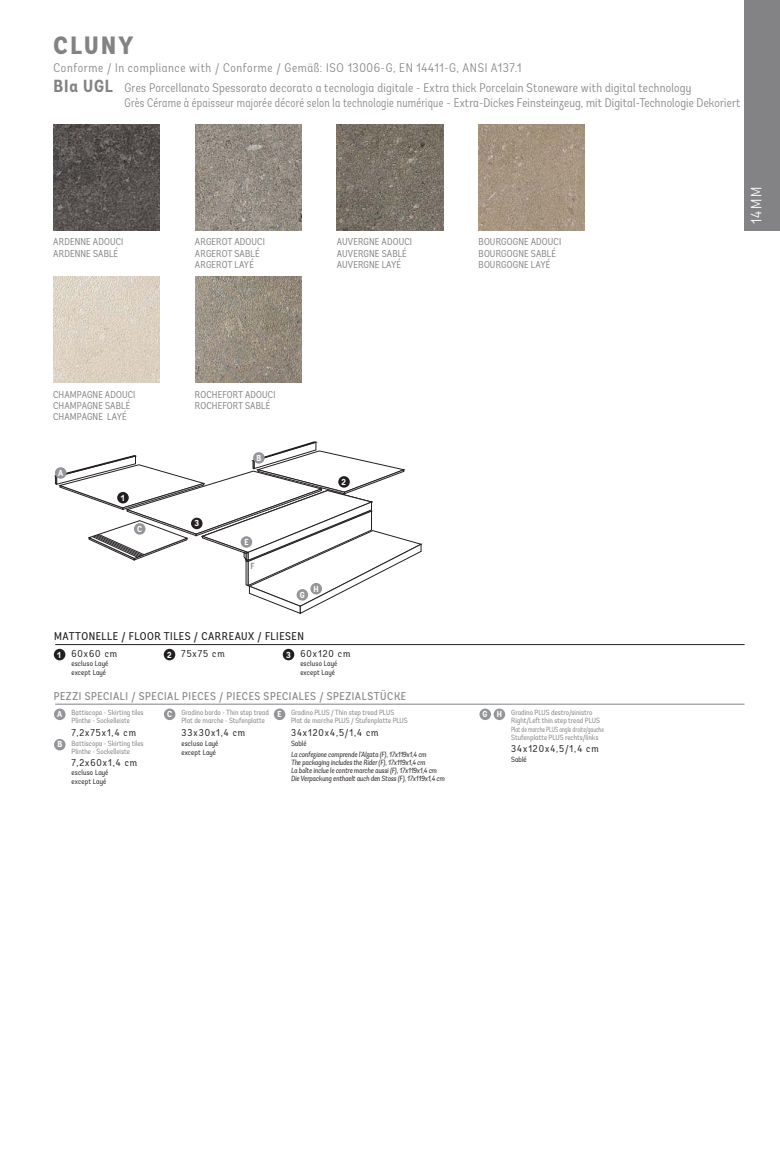
<style>
.page{position:relative;width:780px;height:1170px;background:#fff}
.page>*{position:absolute;margin:0;border:0;box-sizing:border-box;transform-origin:0 0}
.Serie_Testo_1{font:800 condensed 25px "Andes";letter-spacing:.1em;color:#838386}
.Serie_Testo_1-2{font:300 condensed 15px "Andes";color:#fff}
.Serie_Testo_1-3{font:300 condensed 12.5px "Andes";letter-spacing:.02em;color:#838386;scale:.92 1}
.Serie_Testo_1-4{font:300 condensed 12.5px "Andes";letter-spacing:.02em;color:#838386}
.Serie_Testo_1-5{font:300 condensed 12.5px "Andes";letter-spacing:.05em;color:#838386}
.Serie_Testo_1-6{font:11.25px "Andes Condensed";letter-spacing:.05em;color:#838386}
.Serie_Testo_1-7{font:11.25px "Andes Condensed";letter-spacing:.05em;color:#231f20}
.t1{font:condensed 10px "Andes";letter-spacing:.015em;color:#838386}
.t2{font:condensed 10px "Andes";letter-spacing:.1em;color:#231f20}
.t3{font:700 condensed 8.75px "Andes";color:#fff}
.t4{font:700 condensed 8.75px "Andes";color:#939598}
.t5{font:condensed 7.5px "Andes";color:#838386}
.t6{font:italic condensed 7.5px "Andes";color:#231f20}
.t7{font:condensed 7.5px "Andes";letter-spacing:.015em;color:#231f20}
.t8{font:condensed 7.5px "Andes";color:#838386;scale:.8 1}
.s1{font-weight:700;font-size:17.5px}
</style>
<div class="page">
<svg style="left:55px;top:441px;width:366px;height:172px"></svg>
<div style="left:117px;top:492px;width:12px;height:11px;background:#231f20;border-radius:50%"></div>
<div style="left:191px;top:517px;width:11px;height:12px;background:#231f20;border-radius:50%"></div>
<div style="left:338px;top:476px;width:12px;height:11px;background:#231f20;border-radius:50%"></div>
<div style="left:55px;top:467px;width:11px;height:11px;background:#939598;border-radius:50%"></div>
<div style="left:253px;top:452px;width:11px;height:11px;background:#939598;border-radius:50%"></div>
<div style="left:134px;top:523px;width:11px;height:11px;background:#939598;border-radius:50%"></div>
<div style="left:241px;top:536px;width:11px;height:11px;background:#939598;border-radius:50%"></div>
<div style="left:296px;top:589px;width:12px;height:11px;background:#939598;border-radius:50%"></div>
<div style="left:310px;top:583px;width:12px;height:11px;background:#939598;border-radius:50%"></div>
<div style="left:54px;top:648px;width:11px;height:12px;background:#231f20;border-radius:50%"></div>
<div style="left:164px;top:648px;width:11px;height:12px;background:#231f20;border-radius:50%"></div>
<div style="left:283px;top:648px;width:11px;height:12px;background:#231f20;border-radius:50%"></div>
<div style="left:54px;top:708px;width:12px;height:12px;background:#939598;border-radius:50%"></div>
<div style="left:54px;top:738px;width:12px;height:12px;background:#939598;border-radius:50%"></div>
<div style="left:164px;top:708px;width:11px;height:12px;background:#939598;border-radius:50%"></div>
<div style="left:493px;top:708px;width:12px;height:12px;background:#939598;border-radius:50%"></div>
<div style="left:479px;top:708px;width:12px;height:12px;background:#939598;border-radius:50%"></div>
<div style="left:274px;top:708px;width:11px;height:12px;background:#939598;border-radius:50%"></div>
<img style="left:53px;top:124px;width:106px;height:106px">
<img style="left:53px;top:276px;width:106px;height:107px">
<img style="left:195px;top:124px;width:106px;height:106px">
<img style="left:195px;top:276px;width:106px;height:107px">
<img style="left:337px;top:124px;width:106px;height:106px">
<img style="left:478px;top:124px;width:107px;height:106px">
<div style="left:744px;top:0;width:36px;height:230px;background:#838386"></div>
<hr style="left:55px;top:644px;width:689px;height:1px;background:#231f20">
<hr style="left:55px;top:703px;width:689px;height:1px;background:#838386">
<p class="Serie_Testo_1" style="left:54px;top:30px;width:81px">CLUNY</p>
<p class="Serie_Testo_1-5" style="left:54px;top:60px;width:469px">Conforme / In compliance with / Conforme / Gemäß: ISO 13006-G, EN 14411-G, ANSI A137.1</p>
<p class="Serie_Testo_1-4" style="left:54px;top:80px;width:639px"><span class="s1">BIa UGL</span> Gres Porcellanato Spessorato decorato a tecnologia digitale - Extra thick Porcelain Stoneware with digital technology</p>
<p class="Serie_Testo_1-3" style="left:124px;top:95px;width:671px">Grès Cérame à épaisseur majorée décoré selon la technologie numérique - Extra-Dickes Feinsteinzeug, mit Digital-Technologie Dekoriert</p>
<p class="t1" style="left:53px;top:236px;width:72px">ARDENNE ADOUCI</p>
<p class="t1" style="left:53px;top:247px;width:67px">ARDENNE SABLÉ</p>
<p class="t1" style="left:195px;top:236px;width:71px">ARGEROT ADOUCI</p>
<p class="t1" style="left:195px;top:247px;width:66px">ARGEROT SABLÉ</p>
<p class="t1" style="left:195px;top:258px;width:60px">ARGEROT LAYÉ</p>
<p class="t1" style="left:337px;top:236px;width:77px">AUVERGNE ADOUCI</p>
<p class="t1" style="left:337px;top:247px;width:72px">AUVERGNE SABLÉ</p>
<p class="t1" style="left:337px;top:258px;width:66px">AUVERGNE LAYÉ</p>
<p class="t1" style="left:478px;top:236px;width:84px">BOURGOGNE ADOUCI</p>
<p class="t1" style="left:478px;top:247px;width:79px">BOURGOGNE SABLÉ</p>
<p class="t1" style="left:478px;top:258px;width:73px">BOURGOGNE LAYÉ</p>
<p class="Serie_Testo_1-2" style="left:747px;top:224px;width:39px;rotate:-90deg">14MM</p>
<p class="t1" style="left:53px;top:388px;width:84px">CHAMPAGNE ADOUCI</p>
<p class="t1" style="left:53px;top:399px;width:79px">CHAMPAGNE SABLÉ</p>
<p class="t1" style="left:53px;top:411px;width:75px">CHAMPAGNE LAYÉ</p>
<p class="t1" style="left:195px;top:388px;width:82px">ROCHEFORT ADOUCI</p>
<p class="t1" style="left:195px;top:399px;width:77px">ROCHEFORT SABLÉ</p>
<p class="t3" style="left:58px;top:467px;width:7px">A</p>
<p class="t3" style="left:121px;top:492px;width:5px">1</p>
<p class="t3" style="left:137px;top:523px;width:6px">C</p>
<p class="t3" style="left:194px;top:518px;width:6px">3</p>
<p class="t3" style="left:256px;top:452px;width:6px">B</p>
<p class="t3" style="left:244px;top:536px;width:6px">E</p>
<p class="t4" style="left:250px;top:560px;width:6px">F</p>
<p class="t3" style="left:341px;top:476px;width:6px">2</p>
<p class="t3" style="left:300px;top:589px;width:6px">G</p>
<p class="t3" style="left:313px;top:583px;width:7px">H</p>
<p class="Serie_Testo_1-7" style="left:54px;top:628px;width:251px">MATTONELLE / FLOOR TILES / CARREAUX / FLIESEN</p>
<p class="t2" style="left:71px;top:648px;width:47px">60x60 cm</p>
<p class="t7" style="left:71px;top:659px;width:38px">escluso Layé</p>
<p class="t7" style="left:71px;top:667px;width:36px">except Layé</p>
<p class="t2" style="left:181px;top:648px;width:45px">75x75 cm</p>
<p class="t2" style="left:300px;top:648px;width:51px">60x120 cm</p>
<p class="t7" style="left:300px;top:659px;width:38px">escluso Layé</p>
<p class="t7" style="left:300px;top:667px;width:36px">except Layé</p>
<p class="t3" style="left:57px;top:649px;width:5px">1</p>
<p class="t3" style="left:167px;top:649px;width:6px">2</p>
<p class="t3" style="left:286px;top:649px;width:6px">3</p>
<p class="Serie_Testo_1-6" style="left:54px;top:689px;width:354px">PEZZI SPECIALI / SPECIAL PIECES / PIECES SPECIALES / SPEZIALSTÜCKE</p>
<p class="t5" style="left:291px;top:707px;width:105px">Gradino PLUS / Thin step tread PLUS</p>
<p class="t5" style="left:291px;top:716px;width:118px">Plat de marche PLUS / Stufenplatte PLUS</p>
<p class="t2" style="left:291px;top:726px;width:89px">34x120x4,5/1,4 cm</p>
<p class="t7" style="left:291px;top:738px;width:17px">Sablé</p>
<p class="t6" style="left:291px;top:749px;width:137px">La confezione comprende l’Alzata (F), 17x119x1,4 cm</p>
<p class="t6" style="left:291px;top:757px;width:136px">The packaging includes the Rider (F), 17x119x1,4 cm</p>
<p class="t6" style="left:291px;top:766px;width:147px">La boîte inclue le contre marche aussi (F), 17x119x1,4 cm</p>
<p class="t6" style="left:291px;top:774px;width:155px">Die Verpackung enthaelt auch den Stoss (F), 17x119x1,4 cm</p>
<p class="t5" style="left:72px;top:708px;width:73px">Battiscopa - Skirting tiles</p>
<p class="t5" style="left:72px;top:716px;width:60px">Plinthe - Sockelleiste</p>
<p class="t2" style="left:72px;top:726px;width:66px">7,2x75x1,4 cm</p>
<p class="t5" style="left:72px;top:738px;width:73px">Battiscopa - Skirting tiles</p>
<p class="t5" style="left:72px;top:746px;width:60px">Plinthe - Sockelleiste</p>
<p class="t2" style="left:72px;top:756px;width:67px">7,2x60x1,4 cm</p>
<p class="t7" style="left:72px;top:767px;width:38px">escluso Layé</p>
<p class="t7" style="left:72px;top:776px;width:36px">except Layé</p>
<p class="t5" style="left:181px;top:708px;width:89px">Gradino bordo - Thin step tread</p>
<p class="t5" style="left:181px;top:716px;width:85px">Plat de marche - Stufenplatte</p>
<p class="t2" style="left:181px;top:726px;width:65px">33x30x1,4 cm</p>
<p class="t7" style="left:181px;top:738px;width:38px">escluso Layé</p>
<p class="t7" style="left:181px;top:747px;width:36px">except Layé</p>
<p class="t3" style="left:167px;top:708px;width:6px">C</p>
<p class="t3" style="left:482px;top:708px;width:6px">G</p>
<p class="t3" style="left:496px;top:708px;width:7px">H</p>
<p class="t3" style="left:57px;top:708px;width:7px">A</p>
<p class="t3" style="left:57px;top:738px;width:6px">B</p>
<p class="t3" style="left:277px;top:708px;width:6px">E</p>
<p class="t5" style="left:511px;top:708px;width:83px">Gradino PLUS destro/sinistro</p>
<p class="t5" style="left:511px;top:716px;width:90px">Right/Left thin step tread PLUS</p>
<p class="t8" style="left:511px;top:724px;width:117px">Plat de marche PLUS angle droite/gauche</p>
<p class="t5" style="left:511px;top:732px;width:89px">Stufenplatte PLUS rechts/links</p>
<p class="t2" style="left:511px;top:742px;width:89px">34x120x4,5/1,4 cm</p>
<p class="t7" style="left:511px;top:755px;width:17px">Sablé</p>
</div>
